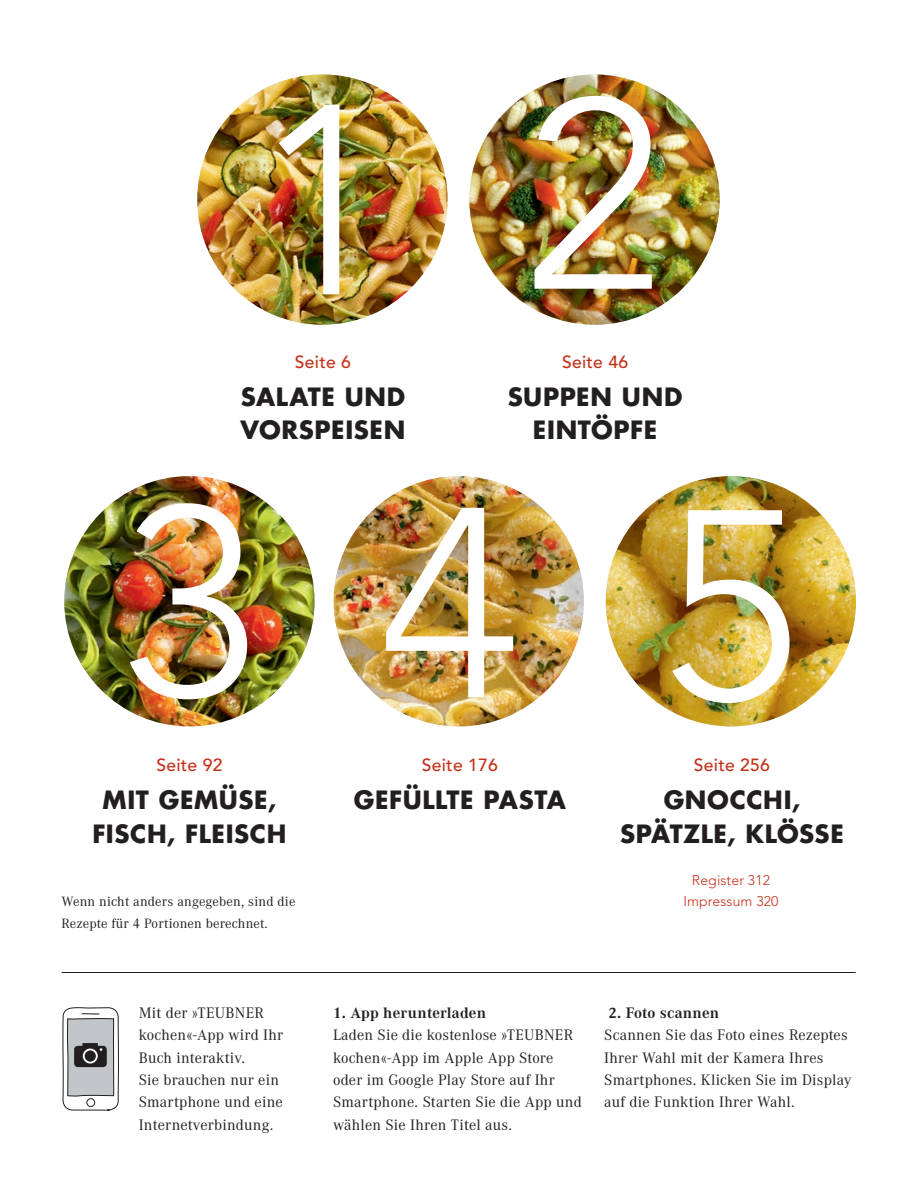
<style>
.page{position:relative;width:918px;height:1201px;background:#fff}
.page>*{position:absolute;margin:0;border:0;box-sizing:border-box;transform-origin:0 0}
.t1{font:300 267.75px/405.8px "Avenir LT Std";color:#fff;text-align:center}
.t2{font:700 24.5px/33.2px "Futura LT Pro";letter-spacing:.025em;color:#231f20;text-align:center}
.t3{font:500 17.5px "Avenir LT Std";letter-spacing:.015em;color:#c5321a}
.t4{font:15.75px/22.4px "Corporate A";letter-spacing:.015em;color:#231f20}
.t5{font:14px/22.4px "Corporate A";letter-spacing:.015em;color:#231f20}
.t6{font:300 14px/21px "Avenir LT Std";letter-spacing:.01em;color:#c5321a;text-align:center}
.s1{font-weight:700}
</style>
<div class="page">
<img style="left:197px;top:74px;width:250px;height:251px;border-radius:125px">
<img style="left:334px;top:476px;width:250px;height:250px;border-radius:125px">
<img style="left:469px;top:74px;width:250px;height:251px;border-radius:125px">
<img style="left:606px;top:476px;width:250px;height:250px;border-radius:125px">
<img style="left:64px;top:476px;width:250px;height:250px;border-radius:125px">
<hr style="left:61px;top:972px;width:794px;height:1px;background:#231f20">
<svg style="left:62px;top:1007px;width:57px;height:103px"></svg>
<div style="left:83px;top:1048px;width:15px;height:15px;border:2px solid #fff;border-radius:50%"></div>
<p class="t1" style="left:119px;top:-3px;width:683px">1 2<br>345</p>
<p class="t3" style="left:295px;top:352px;width:58px">Seite 6</p>
<p class="t2" style="left:241px;top:379px;width:166px;text-align:left">SALATE UND<br>VORSPEISEN</p>
<p class="t3" style="left:562px;top:352px;width:68px">Seite 46</p>
<p class="t2" style="left:508px;top:379px;width:176px">SUPPEN UND<br>EINTÖPFE</p>
<p class="t3" style="left:156px;top:755px;width:68px">Seite 92</p>
<p class="t2" style="left:92px;top:783px;width:195px">MIT GEMÜSE,<br>FISCH, FLEISCH</p>
<p class="t5" style="left:61px;top:889px;width:235px">Wenn nicht anders angegeben, sind die<br>Rezepte für 4 Portionen berechnet.</p>
<p class="t3" style="left:422px;top:755px;width:78px">Seite 176</p>
<p class="t2" style="left:354px;top:783px;width:214px">GEFÜLLTE PASTA</p>
<p class="t3" style="left:694px;top:755px;width:78px">Seite 256</p>
<p class="t2" style="left:620px;top:783px;width:225px">GNOCCHI,<br>SPÄTZLE, KLÖSSE</p>
<p class="t6" style="left:683px;top:870px;width:97px">Register 312<br>Impressum 320</p>
<p class="t4" style="left:139px;top:1000px;width:146px">Mit der »TEUBNER kochen«-App wird Ihr<br>Buch interaktiv.<br>Sie brauchen nur ein<br>Smartphone und eine<br>Internetverbindung.</p>
<p class="t4" style="left:333px;top:1000px;width:250px"><span class="s1">1. App herunterladen<br></span>Laden Sie die kostenlose »TEUBNER kochen«-App im Apple App Store oder im Google Play Store auf Ihr<br>Smartphone. Starten Sie die App und wählen Sie Ihren Titel aus.</p>
<p class="t4" style="left:604px;top:1000px;width:249px"><span class="s1">2. Foto scannen<br></span>Scannen Sie das Foto eines Rezeptes<br>Ihrer Wahl mit der Kamera Ihres<br>Smartphones. Klicken Sie im Display auf die Funktion Ihrer Wahl.</p>
</div>
